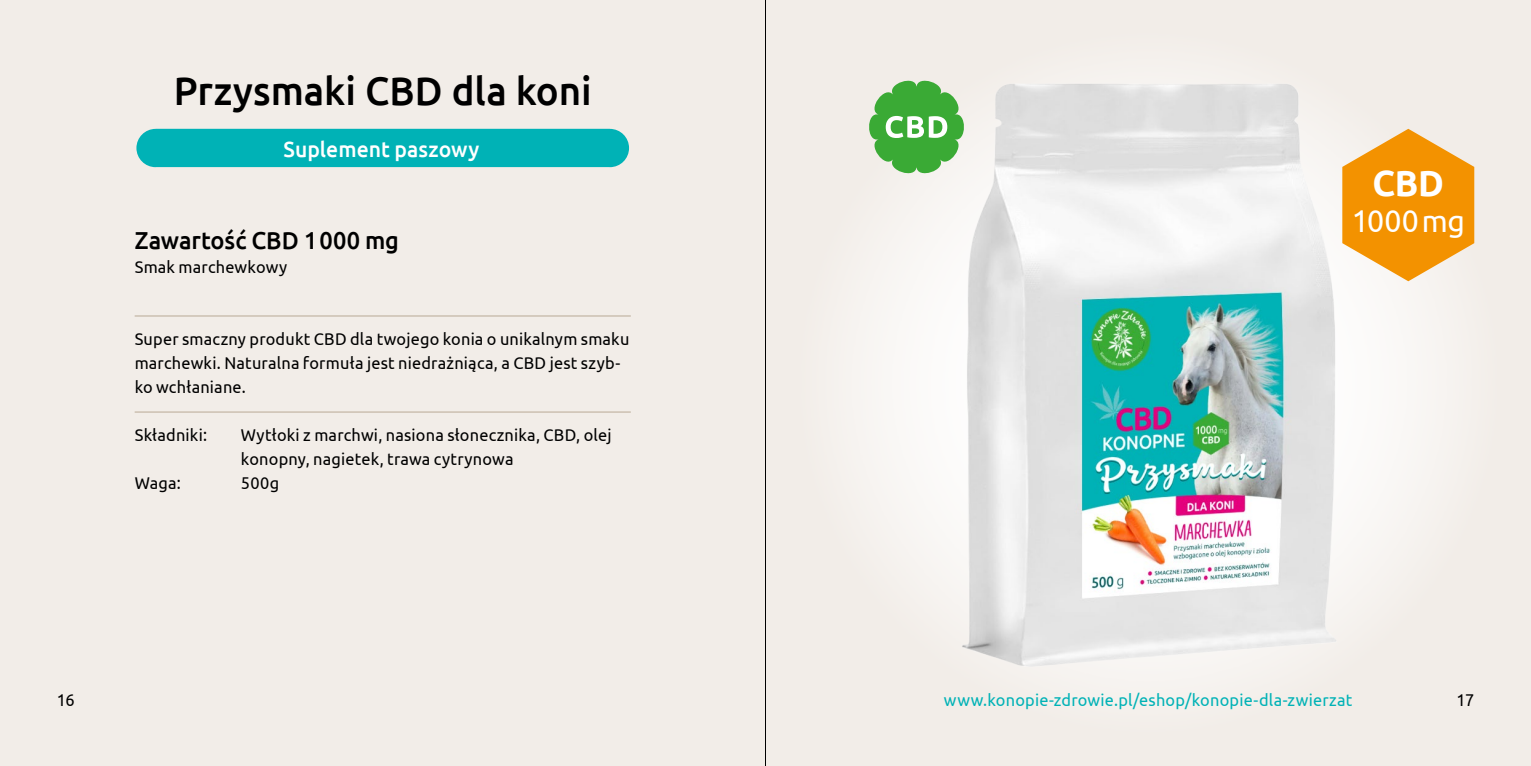
<style>
.page{position:relative;width:1531px;height:766px;background:#fff}
.page>*{position:absolute;margin:0;border:0;box-sizing:border-box;transform-origin:0 0}
.t1{font:500 40px "Ubuntu";letter-spacing:-.005em;color:#000;scale:.96 1}
.t2{font:700 36.5px "Ubuntu";color:#fff;scale:.96 1}
.t3{font:31.5px "Ubuntu";color:#fff;scale:.96 1}
.t4{font:500 24.5px "Ubuntu";color:#000;scale:.96 1}
.t5{font:500 22px "Ubuntu";color:#fff;scale:.96 1}
.t6{font:17px/24px "Ubuntu";letter-spacing:.015em;color:#000;scale:.96 1}
.t7{font:17px "Ubuntu";letter-spacing:.015em;color:#00b2b6;scale:.96 1}
</style>
<div class="page">
<div style="left:0;top:0;width:1531px;height:765px;background:#f2ede8"></div>
<div style="left:794px;top:28px;width:708px;height:709px;background:#f5f1ee;border-radius:50%"></div>
<hr style="left:135px;top:315px;width:496px;height:1px;background:#c4b7a6">
<hr style="left:135px;top:411px;width:496px;height:1px;background:#c4b7a6">
<div style="left:136px;top:129px;width:493px;height:38px;background:#00b2b6"></div>
<img style="left:930px;top:84px;width:441px;height:582px">
<svg style="left:1342px;top:129px;width:132px;height:152px"></svg>
<svg style="left:869px;top:80px;width:98px;height:100px"></svg>
<hr style="left:765px;top:0;width:1px;height:765px;background:#000">
<h1 class="t1" style="left:174px;top:65px;width:437px">Przysmaki CBD dla koni</h1>
<p class="t5" style="left:283px;top:135px;width:206px">Suplement paszowy</p>
<h3 class="t4" style="left:135px;top:224px;width:277px">Zawartość CBD 1000 mg</h3>
<p class="t6" style="left:135px;top:254px;width:160px">Smak marchewkowy</p>
<p class="t6" style="left:135px;top:326px;width:517px">Super smaczny produkt CBD dla twojego konia o unikalnym smaku marchewki. Naturalna formuła jest niedrażniąca, a CBD jest szyb&shy;ko wchłaniane.</p>
<p class="t6" style="left:135px;top:422px;width:77px">Składniki:</p>
<p class="t6" style="left:241px;top:422px;width:387px">Wytłoki z marchwi, nasiona słonecznika, CBD, olej konopny, nagietek, trawa cytrynowa</p>
<p class="t6" style="left:135px;top:470px;width:50px">Waga:</p>
<p class="t6" style="left:241px;top:470px;width:41px">500g</p>
<h2 class="t2" style="left:1372px;top:161px;width:76px">CBD</h2>
<h3 class="t3" style="left:1351px;top:201px;width:119px">1000 mg</h3>
<p class="t7" style="left:944px;top:690px;width:427px">www.konopie-zdrowie.pl/eshop/konopie-dla-zwierzat</p>
<p class="t6" style="left:57px;top:687px;width:20px">16</p>
<p class="t6" style="left:1456px;top:687px;width:20px">17</p>
</div>
